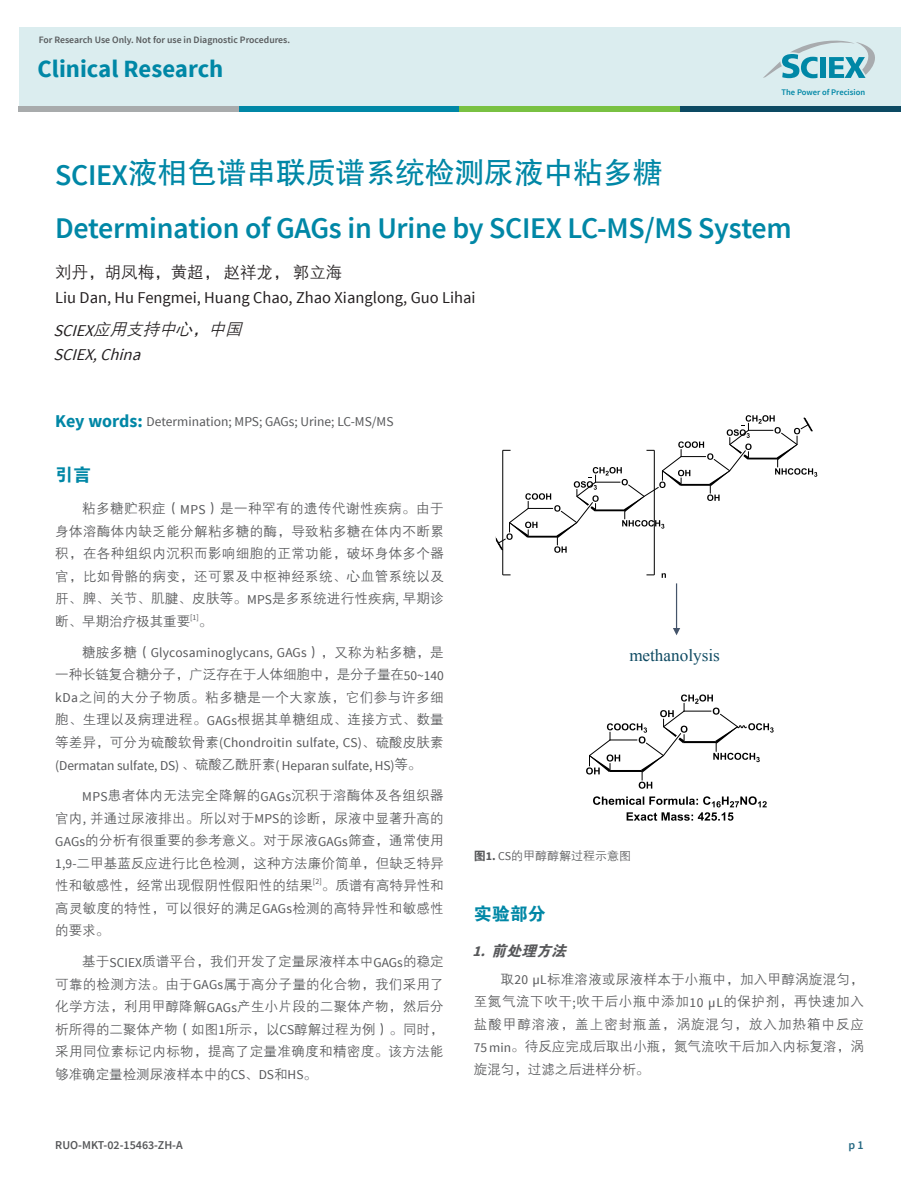
<style>
.page{position:relative;width:918px;height:1188px;background:#fff}
.page>*{position:absolute;margin:0;border:0;box-sizing:border-box;transform-origin:0 0}
.t1{font:600 30px "Source Sans Pro";letter-spacing:-.01em;color:#0087a6}
.t2{font:30px "FZHTK GBK1 0";letter-spacing:-.01em;color:#0087a6}
.t3{font:700 24.75px "Source Sans Pro";color:#0087a6}
.t4{font:18px "FZDHTK GBK1 0";color:#0087a6}
.t5{font:17.1px "Times New Roman";letter-spacing:.005em;color:#0e4a62}
.t6{font:16.5px "Source Sans Pro";color:#231f20}
.t7{font:16.5px "FZZDXK GBK1 0";color:#231f20}
.t8{font:italic 16.5px "FZZDXK GBK1 0";color:#231f20}
.t9{font:italic 16.5px "Source Sans Pro";color:#231f20}
.t10{font:italic 15px "FZDHTK GBK1 0";color:#57585a}
.t11{font:13.5px/22.5px "FZZDXK GBK1 0";letter-spacing:.02em;color:#57585a;text-align:justify}
.t12{font:13.5px/22.5px "Source Sans Pro";color:#57585a}
.t13{font:600 12px "Source Sans Pro";color:#57585a}
.t14{font:12px "FZZDXK GBK1 0";color:#57585a}
.t15{font:600 12px "Source Sans Pro";color:#266983}
.t16{font:600 9.75px "Source Sans Pro";color:#575a5c}
.t17{font:600 8.55px "Source Sans Pro";color:#0087a6}
.t18{font:7.8px "Source Sans Pro";color:#57585a}
.s1{font-family:"Source Sans Pro";font-weight:600}
.s2{font-family:"Source Sans Pro"}
.s3{font-weight:700;font-size:18px;color:#0087a6}
.s4{font-family:"FZZDXK GBK1 0";font-size:13.5px}
.s5{font-family:"FZZDXK GBK1 0"}
.s6{font-family:"FZDHTK GBK1 0"}
.s7{font-family:"Source Sans Pro";font-weight:700}
</style>
<div class="page">
<div style="left:19px;top:27px;width:881px;height:84px;background:#dbedef"></div>
<div style="left:19px;top:106px;width:220px;height:5px;background:#a8abac"></div>
<div style="left:239px;top:106px;width:220px;height:5px;background:#0087a6"></div>
<div style="left:459px;top:106px;width:221px;height:5px;background:#79c142"></div>
<div style="left:680px;top:106px;width:220px;height:5px;background:#0c4a63"></div>
<svg style="left:763px;top:41px;width:112px;height:37px"></svg>
<hr style="left:654px;top:450px;width:1px;height:125px;background:#000">
<hr style="left:502px;top:450px;width:1px;height:125px;background:#000">
<svg style="left:662px;top:573px;width:4px;height:5px"></svg>
<svg style="left:496px;top:415px;width:321px;height:138px"></svg>
<svg style="left:673px;top:583px;width:7px;height:52px"></svg>
<svg style="left:586px;top:694px;width:188px;height:95px"></svg>
<svg style="left:593px;top:796px;width:174px;height:25px"></svg>
<p class="t16" style="left:39px;top:33px;width:253px">For Research Use Only. Not for use in Diagnostic Procedures.</p>
<h2 class="t3" style="left:38px;top:53px;width:187px">Clinical Research</h2>
<p class="t17" style="left:782px;top:86px;width:85px">The Power of Precision</p>
<h1 class="t2" style="left:55px;top:156px;width:609px"><span class="s1">SCIEX</span>液相色谱串联质谱系统检测尿液中粘多糖</h1>
<h1 class="t1" style="left:55px;top:209px;width:738px">Determination of GAGs in Urine by SCIEX LC-MS/MS System</h1>
<p class="t7" style="left:55px;top:264px;width:289px">刘丹，胡凤梅，黄超，赵祥龙，郭立海</p>
<p class="t6" style="left:55px;top:287px;width:422px">Liu Dan, Hu Fengmei, Huang Chao, Zhao Xianglong, Guo Lihai</p>
<p class="t8" style="left:54px;top:320px;width:195px"><span class="s2">SCIEX</span>应用支持中心，中国</p>
<p class="t9" style="left:54px;top:344px;width:94px">SCIEX,China</p>
<p class="t12" style="left:55px;top:410px;width:340px"><span class="s3">Key words:</span> Determination; MPS; GAGs; Urine; LC-MS/MS</p>
<h3 class="t4" style="left:55px;top:465px;width:37px">引言</h3>
<p class="t11" style="left:55px;top:497px;width:390px;text-indent:27px">粘多糖贮积症（<span class="s2">MPS</span>）是一种罕有的遗传代谢性疾病。由于身体溶酶体内缺乏能分解粘多糖的酶，导致粘多糖在体内不断累积，在各种组织内沉积而影响细胞的正常功能，破坏身体多个器官，比如骨骼的病变，还可累及中枢神经系统、心血管系统以及肝、脾、关节、肌腱、皮肤等。<span class="s2">MPS</span>是多系统进行性疾病<span class="s2">,</span> 早期诊断、早期治疗极其重要</p>
<p class="t18" style="left:190px;top:612px;width:24px">[1]<span class="s4">。</span></p>
<p class="t12" style="left:82px;top:642px;width:363px"><span class="s5">糖胺多糖（</span>Glycosaminoglycans, GAGs<span class="s5">），又称为粘多糖，是</span></p>
<p class="t11" style="left:55px;top:663px;width:390px">一种长链复合糖分子，广泛存在于人体细胞中，是分子量在<span class="s2">50~140 kDa</span>之间的大分子物质。粘多糖是一个大家族，它们参与许多细胞、生理以及病理进程。<span class="s2">GAGs</span>根据其单糖组成、连接方式、数量</p>
<p class="t12" style="left:55px;top:732px;width:390px"><span class="s5">等差异，可分为硫酸软骨素</span>(Chondroitin sulfate, CS)<span class="s5">、硫酸皮肤素</span>(Dermatan sulfate, DS) <span class="s5">、硫酸乙酰肝素</span>( Heparan sulfate, HS)<span class="s5">等。</span></p>
<p class="t11" style="left:55px;top:785px;width:390px;text-indent:27px"><span class="s2">MPS</span>患者体内无法完全降解的<span class="s2">GAGs</span>沉积于溶酶体及各组织器官内<span class="s2">,</span> 并通过尿液排出。所以对于<span class="s2">MPS</span>的诊断，尿液中显著升高的<span class="s2">GAGs</span>的分析有很重要的参考意义。对于尿液<span class="s2">GAGs</span>筛查，通常使用<span class="s2">1,9-</span>二甲基蓝反应进行比色检测，这种方法廉价简单，但缺乏特异性和敏感性，经常出现假阴性假阳性的结果<sup>[2]</sup>。质谱有高特异性和高灵敏度的特性，可以很好的满足<span class="s2">GAGs</span>检测的高特异性和敏感性的要求。</p>
<p class="t11" style="left:55px;top:950px;width:390px;text-indent:27px">基于<span class="s2">SCIEX</span>质谱平台，我们开发了定量尿液样本中<span class="s2">GAGs</span>的稳定可靠的检测方法。由于<span class="s2">GAGs</span>属于高分子量的化合物，我们采用了化学方法，利用甲醇降解<span class="s2">GAGs</span>产生小片段的二聚体产物，然后分析所得的二聚体产物（如图<span class="s2">1</span>所示，以<span class="s2">CS</span>醇解过程为例）。同时，采用同位素标记内标物，提高了定量准确度和精密度。该方法能够准确定量检测尿液样本中的<span class="s2">CS</span>、<span class="s2">DS</span>和<span class="s2">HS</span>。</p>
<p class="t13" style="left:55px;top:1137px;width:129px">RUO-MKT-02-15463-ZH-A</p>
<p class="t5" style="left:630px;top:644px;width:92px">methanolysis</p>
<p class="t14" style="left:474px;top:849px;width:159px"><span class="s6">图</span><span class="s7">1.</span> <span class="s2">CS</span>的甲醇醇解过程示意图</p>
<h3 class="t4" style="left:474px;top:904px;width:73px">实验部分</h3>
<p class="t10" style="left:472px;top:942px;width:100px"><span class="s7">1.</span>前处理方法</p>
<p class="t11" style="left:474px;top:968px;width:392px;text-indent:27px">取<span class="s2">20 µL</span>标准溶液或尿液样本于小瓶中，加入甲醇涡旋混匀，至氮气流下吹干<span class="s2">;</span>吹干后小瓶中添加<span class="s2">10 µL</span>的保护剂，再快速加入盐酸甲醇溶液，盖上密封瓶盖，涡旋混匀，放入加热箱中反应<span class="s2">75 min</span>。待反应完成后取出小瓶，氮气流吹干后加入内标复溶，涡旋混匀，过滤之后进样分析。</p>
<p class="t15" style="left:848px;top:1137px;width:17px">p 1</p>
</div>
